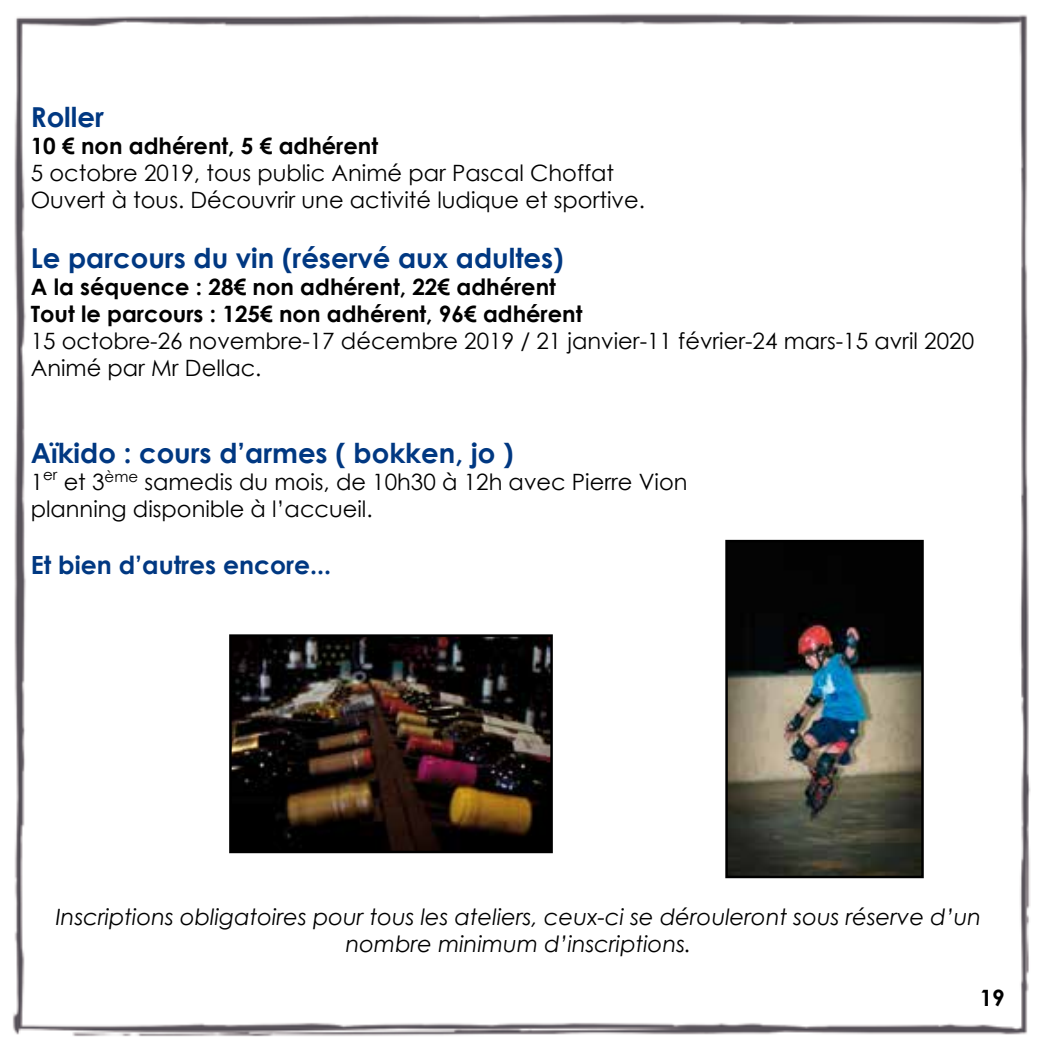
<style>
.page{position:relative;width:1049px;height:1049px;background:#fff}
.page>*{position:absolute;margin:0;border:0;box-sizing:border-box;transform-origin:0 0}
.t1{font:700 27.5px "Century Gothic";color:#003882}
.t2{font:700 25px "Century Gothic";color:#003882}
.t3{font:22.5px/27px "Century Gothic";color:#000}
.t4{font:700 22.5px/27px "Century Gothic";color:#000}
.t5{font:italic 22.5px/27px "Century Gothic";color:#000;text-align:center}
</style>
<div class="page">
<img style="left:12px;top:13px;width:1019px;height:1024px">
<img style="left:232px;top:637px;width:318px;height:213px">
<div style="left:229px;top:634px;width:324px;height:219px;border:2px solid #000"></div>
<img style="left:728px;top:543px;width:193px;height:332px">
<div style="left:725px;top:540px;width:199px;height:338px;border:2px solid #000"></div>
<p class="t1" style="left:31px;top:96px;width:75px">Roller</p>
<p class="t4" style="left:31px;top:131px;width:349px">10 € non adhérent, 5 € adhérent</p>
<p class="t3" style="left:31px;top:159px;width:616px">5 octobre 2019, tous public Animé par Pascal Choffat<br>Ouvert à tous. Découvrir une activité ludique et sportive.</p>
<p class="t1" style="left:31px;top:237px;width:534px">Le parcours du vin (réservé aux adultes)</p>
<p class="t4" style="left:31px;top:272px;width:553px">A la séquence : 28€ non adhérent, 22€ adhérent<br>Tout le parcours : 125€ non adhérent, 96€ adhérent</p>
<p class="t3" style="left:31px;top:327px;width:945px">15 octobre-26 novembre-17 décembre 2019 / 21 janvier-11 février-24 mars-15 avril 2020<br>Animé par Mr Dellac.</p>
<p class="t1" style="left:31px;top:432px;width:484px">Aïkido : cours d’armes ( bokken, jo )</p>
<p class="t3" style="left:31px;top:468px;width:658px">1<sup>er</sup> et 3<sup>ème</sup> samedis du mois, de 10h30 à 12h avec Pierre Vion planning disponible à l’accueil.</p>
<p class="t2" style="left:31px;top:546px;width:302px">Et bien d’autres encore...</p>
<p class="t5" style="left:56px;top:903px;width:927px">Inscriptions obligatoires pour tous les ateliers, ceux-ci se dérouleront sous réserve d’un nombre minimum d’inscriptions.</p>
<p class="t4" style="left:980px;top:984px;width:27px">19</p>
</div>
